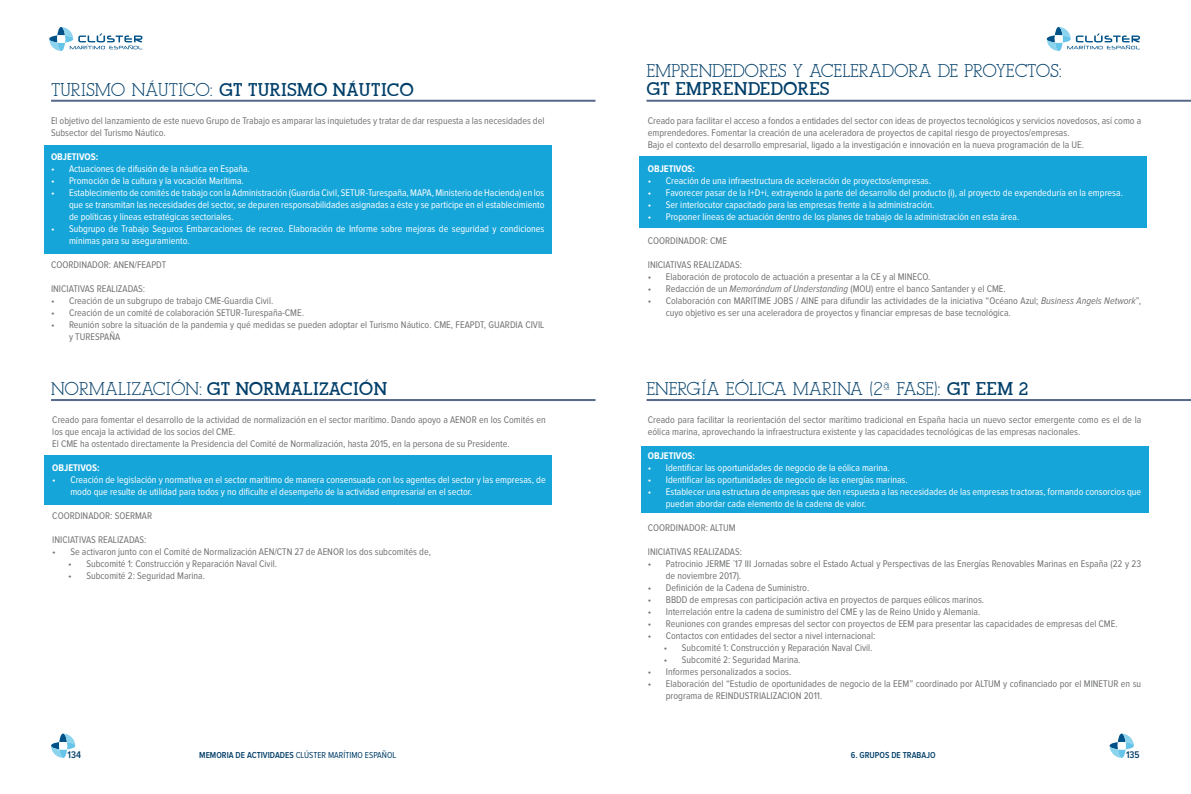
<style>
.page{position:relative;width:1191px;height:794px;background:#fff}
.page>*{position:absolute;margin:0;border:0;box-sizing:border-box;transform-origin:0 0}
.t1{font:700 18px "Alexandria FLF";color:#003e69}
.t2{font:18px "Alexandria FLF";color:#003e69}
.t3{font:10px/12px "Proxima Nova Cond";color:#707172}
.t4{font:10px/12px "Proxima Nova Cond";color:#fff}
.t5{font:700 10px "Proxima Nova Cond";color:#fff}
.t6{font:600 10px "Proxima Nova Cond";color:#003e69}
.t7{font:9px "Proxima Nova Cond";color:#003e69}
.t8{font:600 9px "Proxima Nova Cond";color:#003e69}
.s1{font-weight:400}
.s2{font-style:italic}
.s3{font-weight:700}
.s4{font-weight:600}
</style>
<div class="page">
<svg style="left:1046px;top:27px;width:94px;height:24px"></svg>
<svg style="left:49px;top:27px;width:93px;height:24px"></svg>
<div style="left:44px;top:145px;width:507px;height:109px;background:#15a5d9"></div>
<hr style="left:51px;top:100px;width:544px;height:2px;background:#57688b">
<div style="left:44px;top:455px;width:507px;height:49px;background:#15a5d9"></div>
<hr style="left:51px;top:399px;width:544px;height:2px;background:#57688b">
<svg style="left:51px;top:733px;width:24px;height:25px"></svg>
<div style="left:639px;top:156px;width:508px;height:72px;background:#15a5d9"></div>
<hr style="left:646px;top:100px;width:545px;height:2px;background:#57688b">
<div style="left:640px;top:446px;width:508px;height:66px;background:#15a5d9"></div>
<hr style="left:646px;top:399px;width:545px;height:2px;background:#57688b">
<svg style="left:1109px;top:733px;width:24px;height:25px"></svg>
<h1 class="t1" style="left:51px;top:81px;width:364px"><span class="s1">TURISMO NÁUTICO:</span> GT TURISMO NÁUTICO</h1>
<p class="t3" style="left:51px;top:115px;width:495px">El objetivo del lanzamiento de este nuevo Grupo de Trabajo es amparar las inquietudes y tratar de dar respuesta a las necesidades del<br>Subsector del Turismo Náutico.</p>
<p class="t5" style="left:51px;top:152px;width:49px">OBJETIVOS:</p>
<p class="t4" style="left:51px;top:163px;width:200px">• Actuaciones de difusión de la náutica en España.</p>
<p class="t4" style="left:51px;top:175px;width:194px">• Promoción de la cultura y la vocación Marítima.</p>
<p class="t4" style="left:69px;top:187px;width:477px;text-align:justify;text-indent:-18px">• Establecimiento de comités de trabajo con la Administración (Guardia Civil, SETUR-Turespaña, MAPA, Ministerio de Hacienda) en los que se transmitan las necesidades del sector, se depuren responsabilidades asignadas a éste y se participe en el establecimiento de políticas y líneas estratégicas sectoriales.</p>
<p class="t4" style="left:69px;top:223px;width:477px;text-indent:-18px">• Subgrupo de Trabajo Seguros Embarcaciones de recreo. Elaboración de Informe sobre mejoras de seguridad y condiciones mínimas para su aseguramiento.</p>
<p class="t3" style="left:51px;top:259px;width:117px">COORDINADOR: ANEN/FEAPDT</p>
<p class="t3" style="left:51px;top:283px;width:96px">INICIATIVAS REALIZADAS:</p>
<p class="t3" style="left:51px;top:295px;width:224px">• Creación de un subgrupo de trabajo CME-Guardia Civil.</p>
<p class="t3" style="left:51px;top:307px;width:254px">• Creación de un comité de colaboración SETUR-Turespaña-CME.</p>
<p class="t3" style="left:69px;top:319px;width:477px;text-indent:-18px">• Reunión sobre la situación de la pandemia y qué medidas se pueden adoptar el Turismo Náutico. CME, FEAPDT, GUARDIA CIVIL y TURESPAÑA</p>
<h1 class="t1" style="left:51px;top:379px;width:338px"><span class="s1">NORMALIZACIÓN:</span> GT NORMALIZACIÓN</h1>
<p class="t3" style="left:52px;top:414px;width:495px">Creado para fomentar el desarrollo de la actividad de normalización en el sector marítimo. Dando apoyo a AENOR en los Comités en los que encaja la actividad de los socios del CME.<br>El CME ha ostentado directamente la Presidencia del Comité de Normalización, hasta 2015, en la persona de su Presidente.</p>
<p class="t5" style="left:52px;top:463px;width:49px">OBJETIVOS:</p>
<p class="t4" style="left:70px;top:474px;width:477px;text-indent:-18px">• Creación de legislación y normativa en el sector marítimo de manera consensuada con los agentes del sector y las empresas, de modo que resulte de utilidad para todos y no dificulte el desempeño de la actividad empresarial en el sector.</p>
<p class="t3" style="left:52px;top:510px;width:101px">COORDINADOR: SOERMAR</p>
<p class="t3" style="left:52px;top:534px;width:96px">INICIATIVAS REALIZADAS:</p>
<p class="t3" style="left:52px;top:546px;width:380px">• Se activaron junto con el Comité de Normalización AEN/CTN 27 de AENOR los dos subcomités de,</p>
<p class="t3" style="left:68px;top:558px;width:210px">• Subcomité 1: Construcción y Reparación Naval Civil.</p>
<p class="t3" style="left:68px;top:570px;width:138px">• Subcomité 2: Seguridad Marina.</p>
<h1 class="t2" style="left:646px;top:61px;width:417px">EMPRENDEDORES Y ACELERADORA DE PROYECTOS:</h1>
<h1 class="t1" style="left:646px;top:79px;width:184px">GT EMPRENDEDORES</h1>
<p class="t3" style="left:648px;top:115px;width:495px">Creado para facilitar el acceso a fondos a entidades del sector con ideas de proyectos tecnológicos y servicios novedosos, así como a emprendedores. Fomentar la creación de una aceleradora de proyectos de capital riesgo de proyectos/empresas.<br>Bajo el contexto del desarrollo empresarial, ligado a la investigación e innovación en la nueva programación de la UE.</p>
<p class="t5" style="left:648px;top:164px;width:49px">OBJETIVOS:</p>
<p class="t4" style="left:648px;top:175px;width:285px">• Creación de una infraestructura de aceleración de proyectos/empresas.</p>
<p class="t4" style="left:648px;top:187px;width:476px">• Favorecer pasar de la I+D+i, extrayendo la parte del desarrollo del producto (i), al proyecto de expendeduría en la empresa.</p>
<p class="t4" style="left:648px;top:199px;width:288px">• Ser interlocutor capacitado para las empresas frente a la administración.</p>
<p class="t4" style="left:648px;top:211px;width:373px">• Proponer líneas de actuación dentro de los planes de trabajo de la administración en esta área.</p>
<p class="t3" style="left:648px;top:235px;width:81px">COORDINADOR: CME</p>
<p class="t3" style="left:648px;top:259px;width:96px">INICIATIVAS REALIZADAS:</p>
<p class="t3" style="left:648px;top:271px;width:284px">• Elaboración de protocolo de actuación a presentar a la CE y al MINECO.</p>
<p class="t3" style="left:648px;top:283px;width:359px">• Redacción de un <span class="s2">Memorándum of Understanding</span> (MOU) entre el banco Santander y el CME.</p>
<p class="t3" style="left:666px;top:295px;width:477px;text-indent:-18px">• Colaboración con MARITIME JOBS / AINE para difundir las actividades de la iniciativa “Océano Azul; <span class="s2">Business Angels Network</span>”, cuyo objetivo es ser una aceleradora de proyectos y financiar empresas de base tecnológica.</p>
<h1 class="t2" style="left:646px;top:379px;width:384px">ENERGÍA EÓLICA MARINA (2ª FASE): <span class="s3">GT EEM 2</span></h1>
<p class="t3" style="left:648px;top:414px;width:495px">Creado para facilitar la reorientación del sector marítimo tradicional en España hacia un nuevo sector emergente como es el de la eólica marina, aprovechando la infraestructura existente y las capacidades tecnológicas de las empresas nacionales.</p>
<p class="t5" style="left:648px;top:451px;width:49px">OBJETIVOS:</p>
<p class="t4" style="left:648px;top:462px;width:243px">• Identificar las oportunidades de negocio de la eólica marina.</p>
<p class="t4" style="left:648px;top:474px;width:261px">• Identificar las oportunidades de negocio de las energías marinas.</p>
<p class="t4" style="left:666px;top:486px;width:477px;text-indent:-18px">• Establecer una estructura de empresas que den respuesta a las necesidades de las empresas tractoras, formando consorcios que puedan abordar cada elemento de la cadena de valor.</p>
<p class="t3" style="left:648px;top:522px;width:89px">COORDINADOR: ALTUM</p>
<p class="t3" style="left:648px;top:546px;width:96px">INICIATIVAS REALIZADAS:</p>
<p class="t3" style="left:666px;top:558px;width:477px;text-indent:-18px">• Patrocinio JERME ´17 III Jornadas sobre el Estado Actual y Perspectivas de las Energías Renovables Marinas en España (22 y 23 de noviembre 2017).</p>
<p class="t3" style="left:648px;top:582px;width:163px">• Definición de la Cadena de Suministro.</p>
<p class="t3" style="left:648px;top:594px;width:338px">• BBDD de empresas con participación activa en proyectos de parques eólicos marinos.</p>
<p class="t3" style="left:648px;top:606px;width:334px">• Interrelación entre la cadena de suministro del CME y las de Reino Unido y Alemania.</p>
<p class="t3" style="left:648px;top:618px;width:471px">• Reuniones con grandes empresas del sector con proyectos de EEM para presentar las capacidades de empresas del CME.</p>
<p class="t3" style="left:648px;top:630px;width:229px">• Contactos con entidades del sector a nivel internacional:</p>
<p class="t3" style="left:664px;top:642px;width:210px">• Subcomité 1: Construcción y Reparación Naval Civil.</p>
<p class="t3" style="left:664px;top:654px;width:138px">• Subcomité 2: Seguridad Marina.</p>
<p class="t3" style="left:648px;top:666px;width:145px">• Informes personalizados a socios.</p>
<p class="t3" style="left:666px;top:678px;width:477px;text-indent:-18px">• Elaboración del “Estudio de oportunidades de negocio de la EEM” coordinado por ALTUM y cofinanciado por el MINETUR en su programa de REINDUSTRIALIZACION 2011.</p>
<p class="t6" style="left:68px;top:750px;width:15px">134</p>
<p class="t7" style="left:199px;top:751px;width:198px"><span class="s4">MEMORIA DE ACTIVIDADES</span> CLÚSTER MARÍTIMO ESPAÑOL</p>
<p class="t8" style="left:851px;top:751px;width:86px">6. GRUPOS DE TRABAJO</p>
<p class="t6" style="left:1126px;top:750px;width:15px">135</p>
</div>
